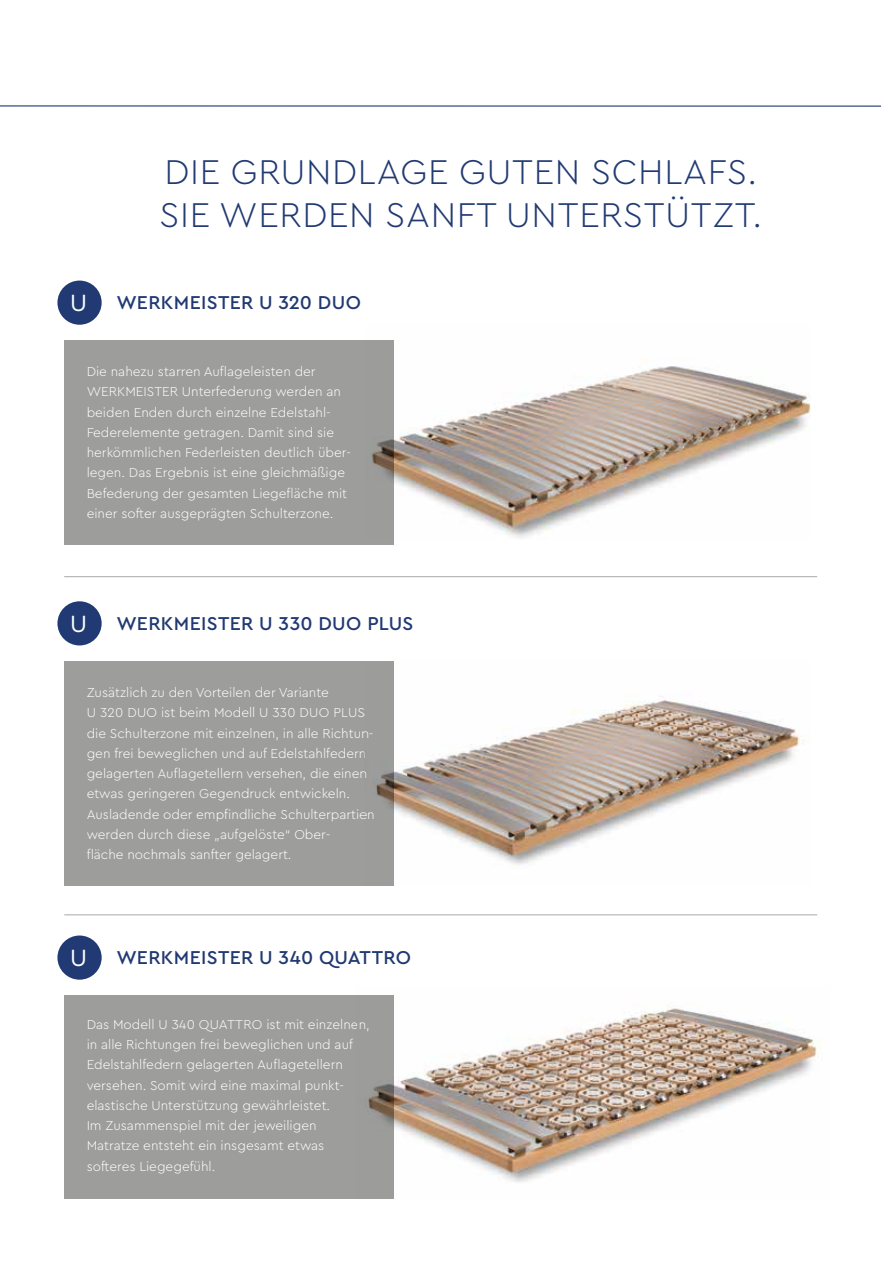
<style>
.page{position:relative;width:881px;height:1263px;background:#fff}
.page>*{position:absolute;margin:0;border:0;box-sizing:border-box;transform-origin:0 0}
.t1{font:300 36px/43.2px "Cera PRO";letter-spacing:.02em;color:#213a73}
.t2{font:500 19.5px "Cera PRO";letter-spacing:.015em;color:#213a73}
.t3{font:300 13.5px/20.2px "Cera PRO";color:#fff}
.s1{font-weight:400;font-size:24.6px;color:#fff}
</style>
<div class="page">
<hr style="left:64px;top:576px;width:752px;height:1px;background:#b3b2b2">
<hr style="left:64px;top:914px;width:752px;height:1px;background:#b3b2b2">
<div style="left:64px;top:340px;width:329px;height:204px;background:#9d9d9c"></div>
<div style="left:57px;top:281px;width:45px;height:44px;background:#213a73;border-radius:50%"></div>
<div style="left:64px;top:661px;width:329px;height:225px;background:#9d9d9c"></div>
<div style="left:57px;top:601px;width:45px;height:44px;background:#213a73;border-radius:50%"></div>
<div style="left:64px;top:995px;width:329px;height:204px;background:#9d9d9c"></div>
<div style="left:57px;top:935px;width:45px;height:45px;background:#213a73;border-radius:50%"></div>
<img style="left:371px;top:340px;width:439px;height:200px">
<img style="left:373px;top:661px;width:436px;height:225px">
<img style="left:368px;top:995px;width:454px;height:204px">
<svg style="left:0;top:105px;width:880px;height:2px;background:#818faf"></svg>
<h1 class="t1" style="left:159px;top:148px;width:604px">DIE GRUNDLAGE GUTEN SCHLAFS.<br>SIE WERDEN SANFT UNTERSTÜTZT.</h1>
<h2 class="t2" style="left:70px;top:290px;width:292px"><span class="s1">U</span> WERKMEISTER U 320 DUO</h2>
<p class="t3" style="left:87px;top:361px;width:264px">Die nahezu starren Auflageleisten der WERKMEISTER Unterfederung werden an beiden Enden durch einzelne Edelstahl-Federelemente getragen. Damit sind sie herkömmlichen Federleisten deutlich über&shy;legen. Das Ergebnis ist eine gleichmäßige Befederung der gesamten Liegefläche mit einer softer ausgeprägten Schulterzone.</p>
<h2 class="t2" style="left:70px;top:610px;width:345px"><span class="s1">U</span> WERKMEISTER U 330 DUO PLUS</h2>
<p class="t3" style="left:87px;top:682px;width:289px">Zusätzlich zu den Vorteilen der Variante<br>U 320 DUO ist beim Modell U 330 DUO PLUS die Schulterzone mit einzelnen, in alle Richtun&shy;gen frei beweglichen und auf Edelstahlfedern gelagerten Auflagetellern versehen, die einen etwas geringeren Gegendruck entwickeln.<br>Ausladende oder empfindliche Schulterpartien werden durch diese „aufgelöste“ Ober-<br>fläche nochmals sanfter gelagert.</p>
<h2 class="t2" style="left:70px;top:944px;width:342px"><span class="s1">U</span> WERKMEISTER U 340 QUATTRO</h2>
<p class="t3" style="left:87px;top:1014px;width:284px">Das Modell U 340 QUATTRO ist mit einzelnen, in alle Richtungen frei beweglichen und auf Edelstahlfedern gelagerten Auflagetellern versehen. Somit wird eine maximal punkt&shy;elastische Unterstützung gewährleistet.<br>Im Zusammenspiel mit der jeweiligen Matratze entsteht ein insgesamt etwas softeres Liegegefühl.</p>
</div>
